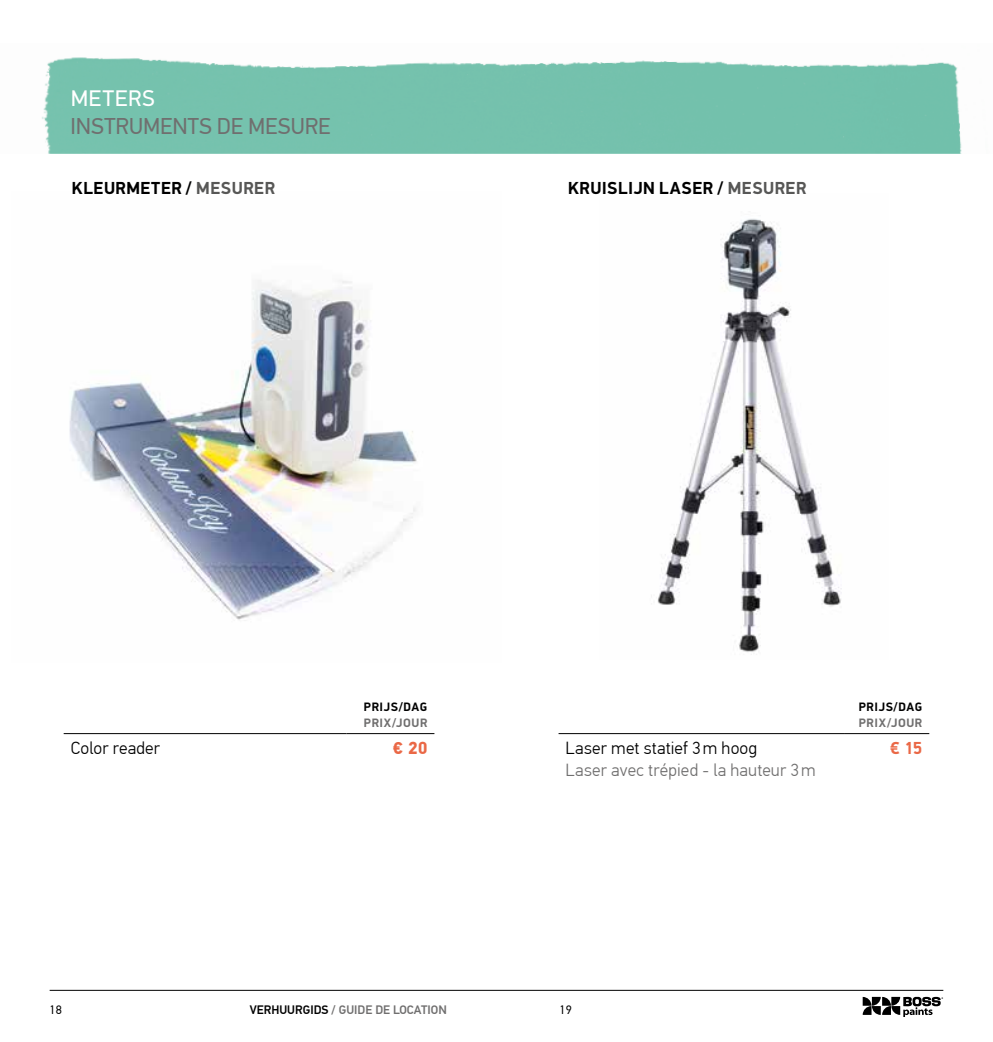
<style>
.page{position:relative;width:993px;height:1042px;background:#fff}
.page>*{position:absolute;margin:0;border:0;box-sizing:border-box;transform-origin:0 0}
.t1{font:22.75px "PF Din Text Pro";color:#706f6f}
.t2{font:22.75px "PFDIN Display Pro";letter-spacing:.035em;color:#fff}
.t3{font:700 17.5px "PFDIN Display Pro";letter-spacing:.025em;color:#000}
.t4{font:300 17.5px "PF Din Text Pro";letter-spacing:.01em;color:#000}
.t5{font:300 17.5px "PF Din Text Pro";letter-spacing:.01em;color:#706f6f}
.t6{font:700 17.5px "PF Din Text Pro";color:#ea6846}
.t7{font:700 17.5px "PFDIN Display Pro";color:#ea6846}
.t8{font:500 12.25px "PF Din Text Pro";color:#706f6f}
.t9{font:700 12.25px "PFDIN Display Pro";letter-spacing:.045em;color:#000}
.t10{font:700 12.25px "PFDIN Display Pro";letter-spacing:.05em;color:#706f6f}
.t11{font:12.25px "PF Din Text Pro";color:#000}
.s1{color:#575756}
.s2{color:#000}
</style>
<div class="page">
<img style="left:69px;top:280px;width:348px;height:340px">
<img style="left:651px;top:218px;width:191px;height:434px">
<img style="left:42px;top:57px;width:920px;height:97px">
<hr style="left:50px;top:990px;width:893px;height:1px;background:#000">
<svg style="left:862px;top:997px;width:80px;height:19px"></svg>
<hr style="left:64px;top:733px;width:282px;height:1px;background:#000">
<hr style="left:346px;top:733px;width:88px;height:1px;background:#000">
<hr style="left:558px;top:733px;width:285px;height:1px;background:#000">
<hr style="left:843px;top:733px;width:86px;height:1px;background:#000">
<h1 class="t2" style="left:71px;top:85px;width:85px">METERS</h1>
<h1 class="t1" style="left:71px;top:113px;width:261px">INSTRUMENTS DE MESURE</h1>
<p class="t3" style="left:72px;top:177px;width:204px">KLEURMETER / <span class="s1">MESURER</span></p>
<p class="t3" style="left:568px;top:177px;width:240px">KRUISLIJN LASER / <span class="s1">MESURER</span></p>
<p class="t9" style="left:364px;top:699px;width:65px">PRIJS/DAG</p>
<p class="t10" style="left:364px;top:715px;width:65px">PRIX/JOUR</p>
<p class="t4" style="left:71px;top:738px;width:91px">Color reader</p>
<p class="t6" style="left:393px;top:737px;width:36px">€ 20</p>
<p class="t4" style="left:565px;top:738px;width:193px">Laser met statief 3m hoog</p>
<p class="t5" style="left:565px;top:760px;width:252px">Laser avec trépied - la hauteur 3m</p>
<p class="t9" style="left:858px;top:699px;width:65px">PRIJS/DAG</p>
<p class="t10" style="left:858px;top:715px;width:65px">PRIX/JOUR</p>
<p class="t7" style="left:889px;top:737px;width:34px">€ 15</p>
<p class="t11" style="left:50px;top:1003px;width:14px">18</p>
<p class="t8" style="left:250px;top:1002px;width:198px"><span class="s2">VERHUURGIDS</span> / GUIDE DE LOCATION</p>
<p class="t11" style="left:559px;top:1003px;width:14px">19</p>
</div>
